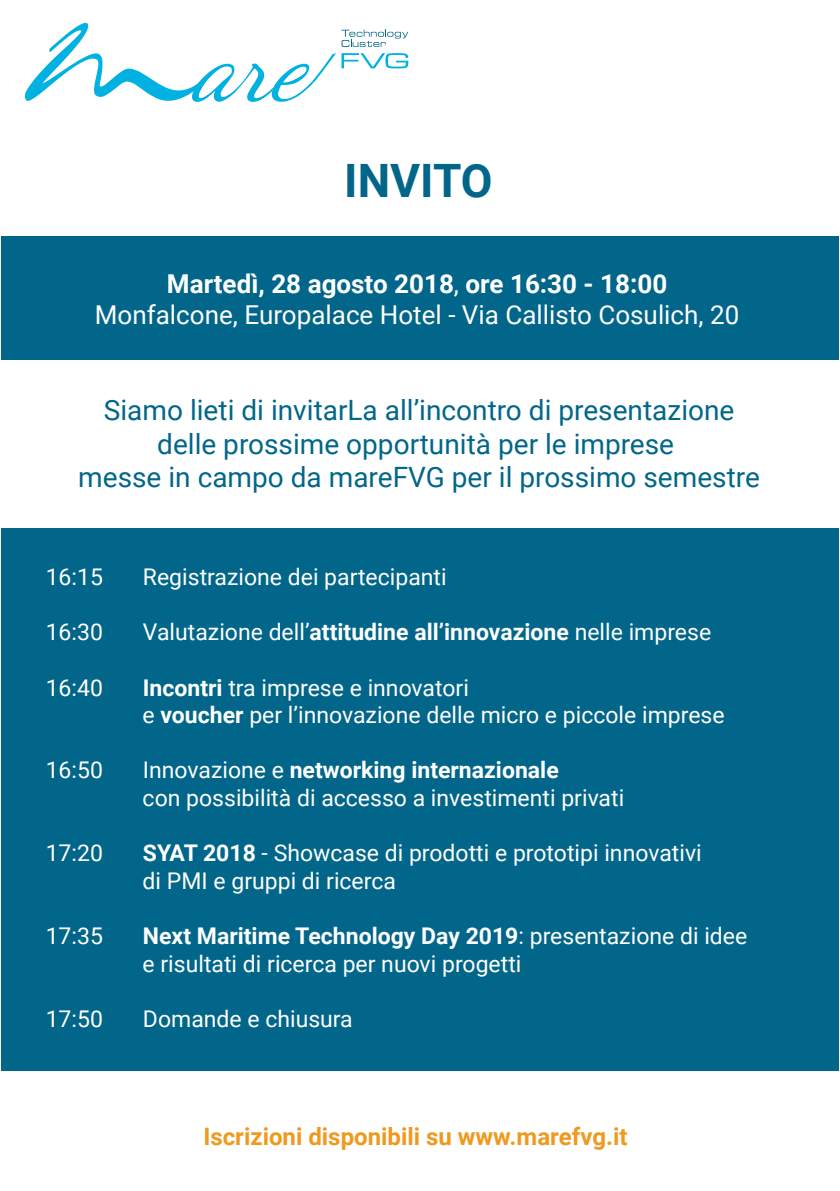
<style>
.page{position:relative;width:840px;height:1191px;background:#fff}
.page>*{position:absolute;margin:0;border:0;box-sizing:border-box;transform-origin:0 0}
.t1{font:700 46px "Roboto";color:#02668a}
.t2{font:28px/33.6px "Roboto";color:#02668a;text-align:center}
.t3{font:26px/31.2px "Roboto";color:#fff;text-align:center}
.t4{font:700 24px "Roboto";color:#ef991f}
.t5{font:23px/27.6px "Roboto";color:#fff}
.s1{font-weight:700}
</style>
<div class="page">
<svg style="left:25px;top:22px;width:383px;height:80px"></svg>
<div style="left:0;top:236px;width:839px;height:123px;background:#02668a"></div>
<div style="left:0;top:528px;width:839px;height:542px;background:#02668a"></div>
<h1 class="t1" style="left:344px;top:149px;width:150px">INVITO</h1>
<p class="t3" style="left:95px;top:267px;width:645px"><span class="s1">Martedì, 28 agosto 2018</span>, <span class="s1">ore 16:30 - 18:00<br></span>Monfalcone, Europalace Hotel - Via Callisto Cosulich, 20</p>
<p class="t2" style="left:78px;top:392px;width:682px">Siamo lieti di invitarLa all’incontro di presentazione delle prossime opportunità per le imprese<br>messe in campo da mareFVG per il prossimo semestre</p>
<p class="t5" style="left:46px;top:562px;width:59px">16:15</p>
<p class="t5" style="left:143px;top:562px;width:305px">Registrazione dei partecipanti</p>
<p class="t5" style="left:46px;top:617px;width:59px">16:30</p>
<p class="t5" style="left:143px;top:617px;width:569px">Valutazione dell’<span class="s1">attitudine all’innovazione</span> nelle imprese</p>
<p class="t5" style="left:46px;top:673px;width:59px">16:40</p>
<p class="t5" style="left:142px;top:673px;width:583px"><span class="s1">Incontri</span> tra imprese e innovatori<br>e <span class="s1">voucher</span> per l’innovazione delle micro e piccole imprese</p>
<p class="t5" style="left:46px;top:755px;width:59px">16:50</p>
<p class="t5" style="left:142px;top:755px;width:483px">Innovazione e <span class="s1">networking internazionale<br></span>con possibilità di accesso a investimenti privati</p>
<p class="t5" style="left:46px;top:838px;width:59px">17:20</p>
<p class="t5" style="left:142px;top:838px;width:560px"><span class="s1">SYAT 2018</span> - Showcase di prodotti e prototipi innovativi di PMI e gruppi di ricerca</p>
<p class="t5" style="left:46px;top:921px;width:59px">17:35</p>
<p class="t5" style="left:142px;top:921px;width:606px"><span class="s1">Next Maritime Technology Day 2019</span>: presentazione di idee e risultati di ricerca per nuovi progetti</p>
<p class="t5" style="left:46px;top:1004px;width:59px">17:50</p>
<p class="t5" style="left:143px;top:1004px;width:211px">Domande e chiusura</p>
<p class="t4" style="left:203px;top:1119px;width:425px">Iscrizioni disponibili su www.marefvg.it</p>
</div>
